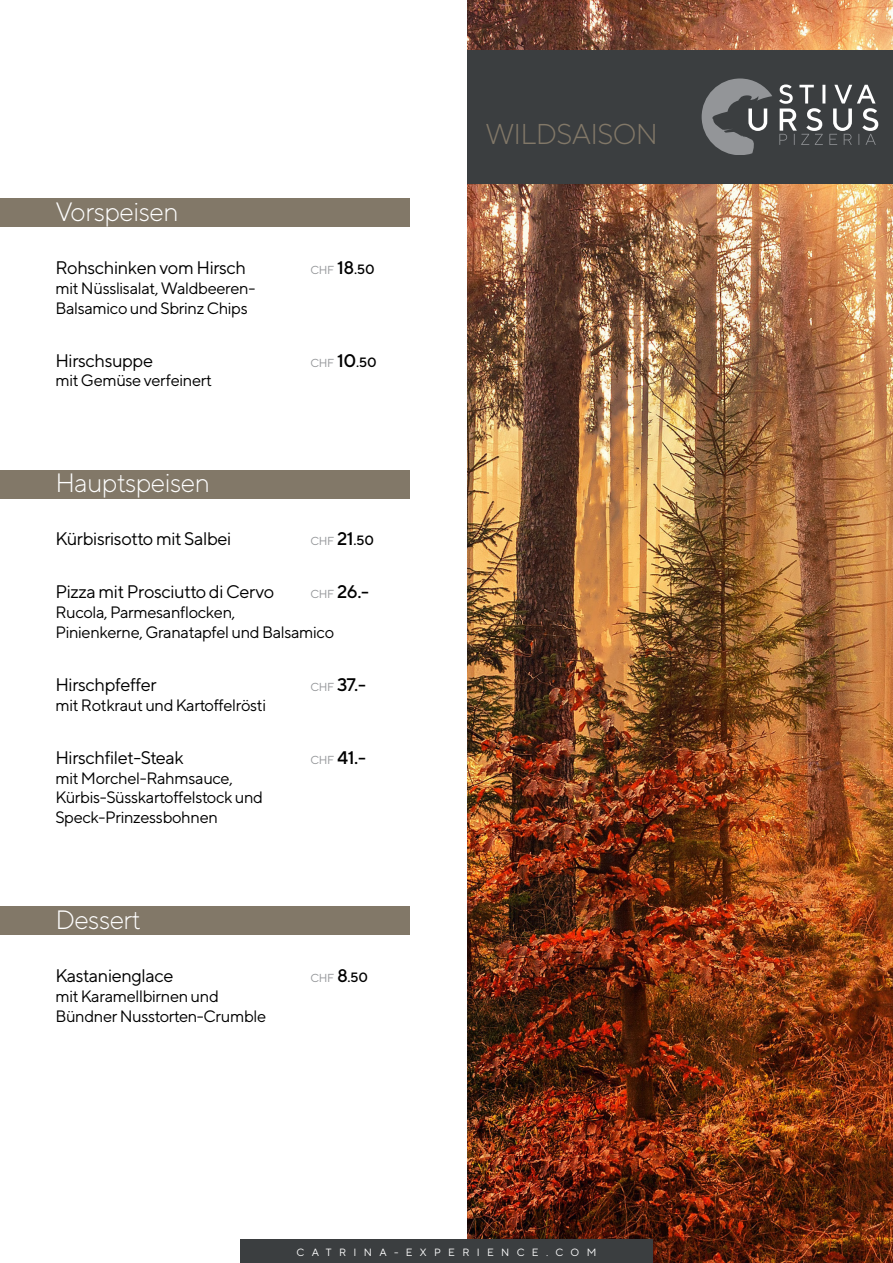
<style>
.page{position:relative;width:893px;height:1263px;background:#fff}
.page>*{position:absolute;margin:0;border:0;box-sizing:border-box;transform-origin:0 0}
.t1{font:300 28.65px "TT Norms";letter-spacing:-.025em;color:#827868}
.t2{font:300 26.55px "TT Norms";letter-spacing:-.025em;color:#fff}
.t3{font:18.15px "TT Norms";letter-spacing:-.025em;color:#000}
.t4{font:500 18.15px "TT Norms";color:#000}
.t5{font:16.5px/19.8px "TT Norms";letter-spacing:-.025em;color:#000}
.t6{font:11.55px "TT Norms";letter-spacing:-.025em;color:#939598}
.t7{font:10.5px "TT Norms";letter-spacing:.7em;color:#fff}
.s1{font-weight:500;font-size:18.15px;color:#000}
.s2{font-weight:500;font-size:13.5px;color:#000}
.s3{font-weight:400;font-size:11.55px;color:#939598}
</style>
<div class="page">
<img style="left:468px;top:0;width:425px;height:1263px">
<div style="left:468px;top:50px;width:425px;height:134px;background:#3b3e40"></div>
<div style="left:0;top:199px;width:410px;height:28px;background:#827868"></div>
<div style="left:0;top:471px;width:410px;height:28px;background:#827868"></div>
<div style="left:0;top:907px;width:410px;height:28px;background:#827868"></div>
<div style="left:240px;top:1239px;width:413px;height:24px;background:#3b3e40"></div>
<svg style="left:702px;top:79px;width:176px;height:76px"></svg>
<h2 class="t2" style="left:55px;top:195px;width:125px">Vorspeisen</h2>
<p class="t3" style="left:55px;top:257px;width:192px">Rohschinken vom Hirsch</p>
<p class="t6" style="left:310px;top:263px;width:66px">CHF <span class="s1">18</span><span class="s2">.50</span></p>
<p class="t5" style="left:55px;top:278px;width:201px">mit Nüsslisalat, Waldbeeren-<br>Balsamico und Sbrinz Chips</p>
<p class="t3" style="left:55px;top:349px;width:99px">Hirschsuppe</p>
<p class="t6" style="left:310px;top:355px;width:68px">CHF <span class="s1">10</span><span class="s2">.50</span></p>
<p class="t5" style="left:55px;top:370px;width:158px">mit Gemüse verfeinert</p>
<h2 class="t2" style="left:55px;top:467px;width:156px">Hauptspeisen</h2>
<p class="t3" style="left:55px;top:528px;width:177px">Kürbisrisotto mit Salbei</p>
<p class="t6" style="left:310px;top:534px;width:65px">CHF <span class="s1">21</span><span class="s2">.50</span></p>
<p class="t3" style="left:55px;top:581px;width:221px">Pizza mit Prosciutto di Cervo</p>
<p class="t4" style="left:310px;top:581px;width:60px"><span class="s3">CHF</span> 26.-</p>
<p class="t5" style="left:55px;top:602px;width:280px">Rucola, Parmesanflocken,<br>Pinienkerne, Granatapfel und Balsamico</p>
<p class="t3" style="left:55px;top:673px;width:103px">Hirschpfeffer</p>
<p class="t4" style="left:310px;top:673px;width:57px"><span class="s3">CHF</span> 37.-</p>
<p class="t5" style="left:55px;top:695px;width:212px">mit Rotkraut und Kartoffelrösti</p>
<p class="t3" style="left:55px;top:746px;width:130px">Hirschfilet-Steak</p>
<p class="t4" style="left:310px;top:746px;width:57px"><span class="s3">CHF</span> 41.-</p>
<p class="t5" style="left:55px;top:768px;width:209px">mit Morchel-Rahmsauce,<br>Kürbis-Süsskartoffelstock und<br>Speck-Prinzessbohnen</p>
<h2 class="t2" style="left:55px;top:904px;width:87px">Dessert</h2>
<p class="t3" style="left:55px;top:965px;width:120px">Kastanienglace</p>
<p class="t6" style="left:310px;top:971px;width:59px">CHF <span class="s1">8</span><span class="s2">.50</span></p>
<p class="t5" style="left:55px;top:986px;width:212px">mit Karamellbirnen und<br>Bündner Nusstorten-Crumble</p>
<h1 class="t1" style="left:485px;top:117px;width:174px">WILDSAISON</h1>
<p class="t7" style="left:297px;top:1246px;width:301px">CATRINA-EXPERIENCE.COM</p>
</div>
